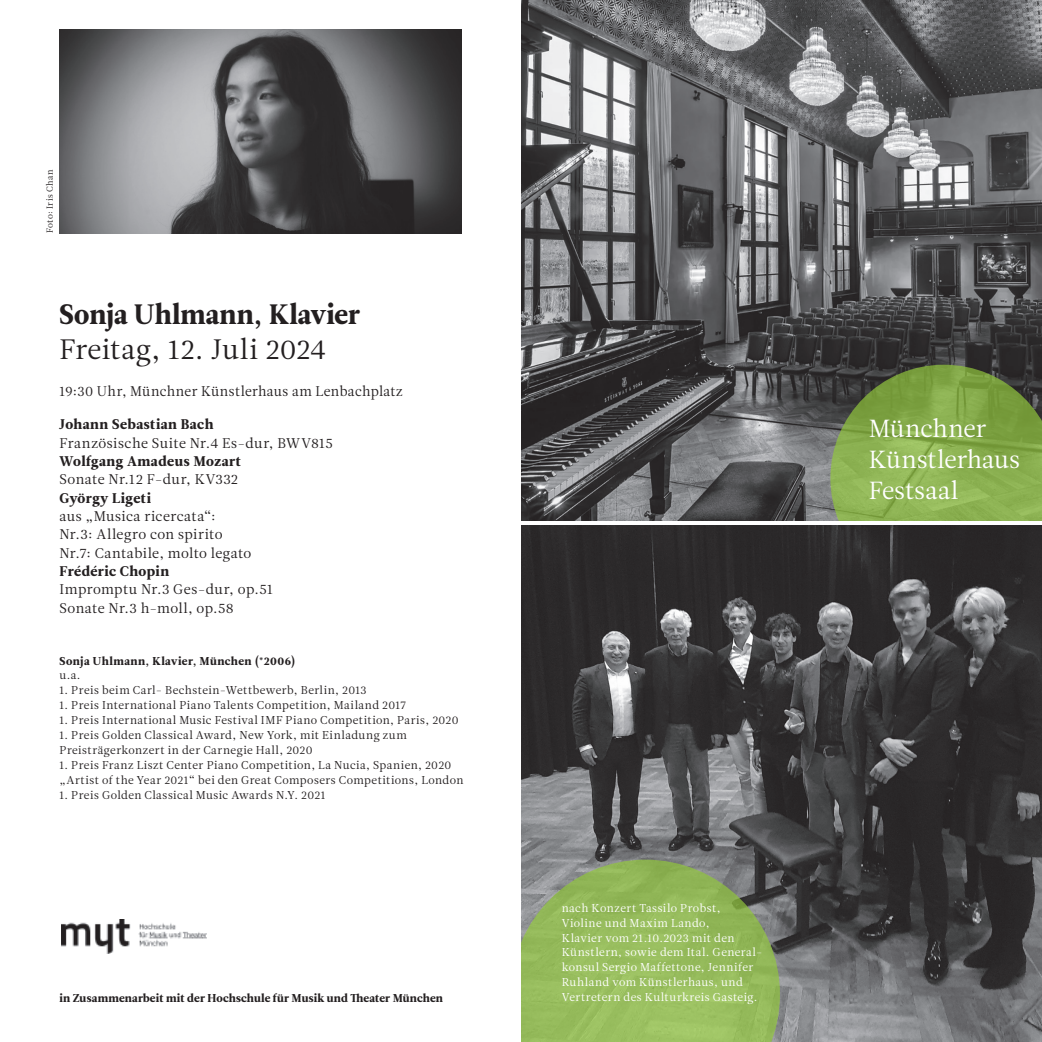
<style>
.page{position:relative;width:1042px;height:1042px;background:#fff}
.page>*{position:absolute;margin:0;border:0;box-sizing:border-box;transform-origin:0 0}
.t1{font:28px "Leitura News Roman 4";letter-spacing:.005em;color:#231f20}
.t2{font:28px "Leitura News Roman 1";letter-spacing:.005em;color:#231f20}
.t3{font:24.68px/31.5px "Leitura News Roman 1";letter-spacing:-.005em;color:#fff}
.t4{font:14px/18.4px "Leitura News Roman 1";letter-spacing:.025em;color:#231f20}
.t5{font:14px "Leitura News Roman 4";letter-spacing:.03em;color:#231f20}
.t6{font:11.38px/14.9px "Leitura News Roman 1";letter-spacing:.035em;color:#231f20}
.t7{font:11.38px/14.9px "Leitura News Roman 1";letter-spacing:.035em;color:#fff}
.t8{font:11.38px "Leitura News Roman 4";letter-spacing:.02em;color:#231f20}
.t9{font:11.38px "Leitura News Roman 4";letter-spacing:.04em;color:#231f20}
.t10{font:8.75px "Leitura News Roman 1";letter-spacing:.05em;color:#231f20}
</style>
<div class="page">
<img style="left:60px;top:30px;width:401px;height:203px">
<img style="left:62px;top:919px;width:144px;height:34px">
<img style="left:521px;top:0;width:521px;height:521px">
<svg style="left:830px;top:365px;width:212px;height:156px;background:#7d9d4b"></svg>
<img style="left:521px;top:526px;width:521px;height:516px">
<svg style="left:521px;top:859px;width:259px;height:183px;background:#91b161"></svg>
<p class="t10" style="left:45px;top:233px;width:65px;rotate:-90deg">Foto: Iris Chan</p>
<h1 class="t1" style="left:60px;top:298px;width:302px">Sonja Uhlmann, Klavier</h1>
<h1 class="t2" style="left:60px;top:333px;width:268px">Freitag, 12. Juli 2024</h1>
<p class="t4" style="left:60px;top:382px;width:345px">19:30 Uhr, Münchner Künstlerhaus am Lenbachplatz</p>
<p class="t5" style="left:60px;top:416px;width:155px">Johann Sebastian Bach</p>
<p class="t4" style="left:60px;top:434px;width:275px">Französische Suite Nr.4 Es- dur, BWV815</p>
<p class="t5" style="left:60px;top:453px;width:183px">Wolfgang Amadeus Mozart</p>
<p class="t4" style="left:60px;top:470px;width:180px">Sonate Nr.12 F- dur, KV332</p>
<p class="t5" style="left:60px;top:489px;width:93px">György Ligeti</p>
<p class="t4" style="left:60px;top:507px;width:193px">aus „Musica ricercata“:<br>Nr.3: Allegro con spirito<br>Nr.7: Cantabile, molto legato</p>
<p class="t5" style="left:60px;top:563px;width:111px">Frédéric Chopin</p>
<p class="t4" style="left:60px;top:581px;width:215px">Impromptu Nr.3 Ges- dur, op.51<br>Sonate Nr.3 h- moll, op.58</p>
<p class="t9" style="left:60px;top:654px;width:237px">Sonja Uhlmann, Klavier, München (*2006)</p>
<p class="t6" style="left:60px;top:668px;width:23px">u.a.</p>
<p class="t6" style="left:60px;top:683px;width:309px">1. Preis beim Carl- Bechstein-Wettbewerb, Berlin, 2013</p>
<p class="t6" style="left:60px;top:698px;width:348px">1. Preis International Piano Talents Competition, Mailand 2017</p>
<p class="t6" style="left:60px;top:713px;width:401px">1. Preis International Music Festival IMF Piano Competition, Paris, 2020</p>
<p class="t6" style="left:60px;top:728px;width:349px">1. Preis Golden Classical Award, New York, mit Einladung zum<br>Preisträgerkonzert in der Carnegie Hall, 2020</p>
<p class="t6" style="left:60px;top:757px;width:405px">1. Preis Franz Liszt Center Piano Competition, La Nucia, Spanien, 2020 „Artist of the Year 2021“ bei den Great Composers Competitions, London</p>
<p class="t6" style="left:60px;top:787px;width:267px">1. Preis Golden Classical Music Awards N.Y. 2021</p>
<p class="t8" style="left:60px;top:991px;width:385px">in Zusammenarbeit mit der Hochschule für Musik und Theater München</p>
<p class="t7" style="left:562px;top:900px;width:202px">nach Konzert Tassilo Probst,<br>Violine und Maxim Lando,<br>Klavier vom 21.10.2023 mit den<br>Künstlern, sowie dem Ital. General&shy;konsul Sergio Maffettone, Jennifer<br>Ruhland vom Künstlerhaus, und<br>Vertretern des Kulturkreis Gasteig.</p>
<h2 class="t3" style="left:869px;top:413px;width:153px">Münchner<br>Künstlerhaus<br>Festsaal</h2>
</div>
